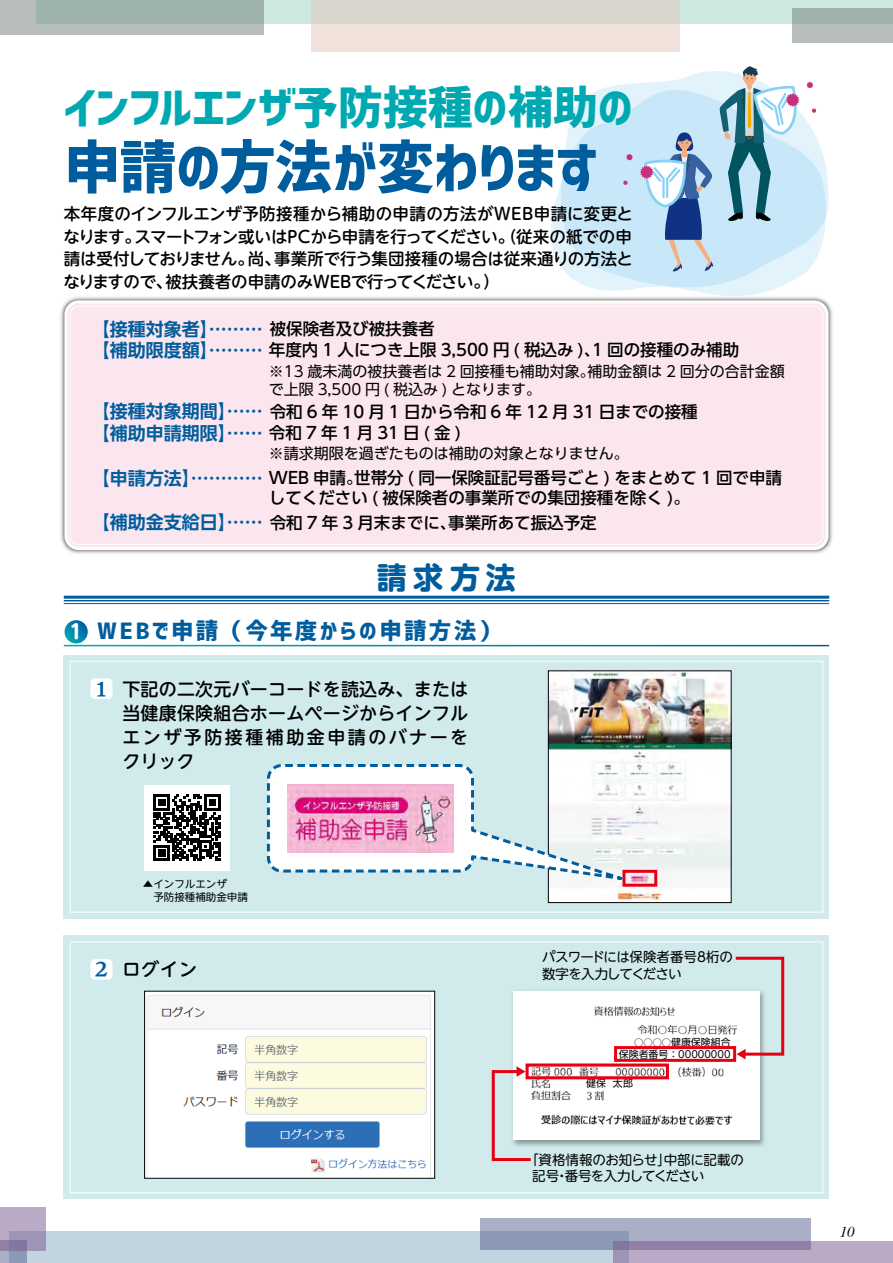
<style>
.page{position:relative;width:893px;height:1263px;background:#fff}
.page>*{position:absolute;margin:0;border:0;box-sizing:border-box;transform-origin:0 0}
.t1{font:57px "Corporate Logo Bold";letter-spacing:-.02em;color:#005d9d}
.t2{font:45px "Corporate Logo Bold";letter-spacing:-.01em;color:#00a9b1}
.t3{font:700 30px "UD Shin M Go Pr 6";color:#005d9d}
.t4{font:25.5px "P Chisaki Min 2 B";color:#005d9d}
.t5{font:22.5px "Corporate Logo Bold";letter-spacing:.1em;color:#005d9d}
.t6{font:700 19.5px "UD Shin M Go Pr 6";color:#fff}
.t7{font:500 18px/24px "UD Shin M Go Pr 6";letter-spacing:.01em;color:#000;text-align:justify}
.t8{font:700 18px "UD Shin Go Pr 6 De";color:#005d9d}
.t9{font:500 16.5px/21.5px "UD Shin Go Pr 6";color:#000}
.t10{font:500 16.5px/22.5px "UD Shin M Go Pr 6";letter-spacing:-.015em;color:#000;text-align:right}
.t11{font:500 16.5px/22.5px "UD Shin M Go Pr 6";letter-spacing:-.035em;color:#000}
.t12{font:500 16.5px "UD Shin M Go Pr 6";letter-spacing:.005em;color:#000}
.t13{font:15px/18px "UD Shin Go Pr 6";color:#000}
.t14{font:italic 14.85px "Times";color:#000}
.t15{font:13.5px/16.5px "UD Shin M Go Pr 6";letter-spacing:-.025em;color:#000}
.t16{font:13.5px/16.5px "UD Shin M Go Pr 6";letter-spacing:-.05em;color:#000}
.t17{font:10.5px/13.5px "UD Shin M Go Pr 6";color:#000}
.t18{font:9.9px/12px "UD Shin Go NT Pr 6";color:#000;text-align:right}
.s1{font-family:"UD Shin Go Pr 6";font-weight:500;font-size:16.5px;color:#000}
.s2{font-family:"UD Shin Go Pr 6 De";font-weight:700;font-size:18px;color:#005d9d}
.s3{font-size:9.3px}
</style>
<div class="page">
<div style="left:36px;top:0;width:857px;height:24px;background:#cee9e1"></div>
<svg style="left:0;top:0;width:263px;height:35px;background:#a7b6b2"></svg>
<svg style="left:792px;top:8px;width:101px;height:35px;background:#aab7b4"></svg>
<div style="left:311px;top:0;width:368px;height:52px;background:linear-gradient(to right,#e5dcd4,#e5dcd4)"></div>
<div style="left:9px;top:1231px;width:619px;height:32px;background:#c2d4df"></div>
<svg style="left:0;top:1251px;width:27px;height:12px"></svg>
<svg style="left:480px;top:1218px;width:331px;height:31px;background:#a0a6c0"></svg>
<svg style="left:0;top:1208px;width:46px;height:43px;background:#aa9cbc"></svg>
<svg style="left:613px;top:1242px;width:280px;height:21px;background:#ae9dbd"></svg>
<svg style="left:599px;top:83px;width:230px;height:133px"></svg>
<svg style="left:551px;top:90px;width:275px;height:204px;fill:#c8e7f9"></svg>
<svg style="left:626px;top:154px;width:7px;height:7px"></svg>
<svg style="left:623px;top:180px;width:5px;height:5px"></svg>
<svg style="left:640px;top:66px;width:176px;height:206px;background:#b6d1e2"></svg>
<div style="left:64px;top:935px;width:765px;height:264px;background:#d1ebec"></div>
<div style="left:70px;top:941px;width:753px;height:252px;border:1px solid #fff"></div>
<div style="left:64px;top:655px;width:765px;height:263px;background:#d1ebec"></div>
<div style="left:70px;top:661px;width:753px;height:251px;border:1px solid #fff"></div>
<div style="left:90px;top:959px;width:22px;height:21px;background:#fff;border-radius:5px"></div>
<img style="left:550px;top:672px;width:179px;height:229px">
<div style="left:548px;top:670px;width:183px;height:233px;border:1px solid #000"></div>
<div style="left:90px;top:678px;width:22px;height:21px;background:#fff;border-radius:5px"></div>
<img style="left:146px;top:993px;width:287px;height:183px">
<div style="left:144px;top:991px;width:291px;height:187px;border:1px solid #000"></div>
<hr style="left:64px;top:596px;width:765px;height:3px;background:#005d9d">
<hr style="left:64px;top:600px;width:765px;height:1px;background:#005d9d">
<hr style="left:64px;top:603px;width:765px;height:1px;background:#005d9d">
<img style="left:60px;top:294px;width:773px;height:260px">
<div style="left:66px;top:302px;width:761px;height:247px;background:#fbe6ef;border-radius:13px"></div>
<div style="left:64px;top:300px;width:765px;height:250px;border:3px solid #fff;border-radius:13px"></div>
<div style="left:70px;top:306px;width:753px;height:239px;border:1px solid #fff;border-radius:9px"></div>
<div style="left:145px;top:785px;width:85px;height:85px;background:#fff"></div>
<svg style="left:154px;top:794px;width:66px;height:67px"></svg>
<svg style="left:65px;top:620px;width:23px;height:23px"></svg>
<svg style="left:491px;top:956px;width:294px;height:206px"></svg>
<div style="left:622px;top:870px;width:35px;height:17px;border:3px solid #e60012"></div>
<svg style="left:266px;top:762px;width:390px;height:124px"></svg>
<img style="left:288px;top:784px;width:165px;height:68px">
<h2 class="t2" style="left:64px;top:76px;width:571px">インフルエンザ予防接種の補助の</h2>
<h1 class="t1" style="left:64px;top:128px;width:536px">申請の方法が変わります</h1>
<p class="t10" style="left:64px;top:202px;width:571px">本年度のインフルエンザ予防接種から補助の申請の方法がＷＥＢ申請に変更とスマートフォン或いはＰＣから申請を行ってください。（従来の紙での申</p>
<p class="t10" style="left:63px;top:224px;width:79px">なります。</p>
<p class="t12" style="left:274px;top:245px;width:360px">事業所で行う集団接種の場合は従来通りの方法と</p>
<p class="t11" style="left:165px;top:247px;width:336px;text-indent:-102px">請は受付しておりません。<br>被扶養者の申請のみＷＥＢで行ってください (。</p>
<p class="t10" style="left:248px;top:247px;width:35px">尚、</p>
<p class="t10" style="left:63px;top:269px;width:110px">なりますので、</p>
<p class="t8" style="left:92px;top:314px;width:344px">【接種対象者】……… <span class="s1">被保険者及び被扶養者</span></p>
<p class="t9" style="left:92px;top:339px;width:649px"><span class="s2">【補助限度額】………</span> 年度内 1 人につき上限 3,500 円 ( 税込み )､1 回の接種のみ補助</p>
<p class="t13" style="left:269px;top:362px;width:517px">※13 歳未満の被扶養者は 2 回接種も補助対象｡補助金額は 2 回分の合計金額で上限 3,500 円 ( 税込み ) となります。</p>
<p class="t9" style="left:92px;top:400px;width:607px"><span class="s2">【接種対象期間】……</span> 令和 6 年 10 月 1 日から令和 6 年 12 月 31 日までの接種<span class="s2">【補助申請期限】……</span> 令和 7 年 1 月 31 日 ( 金 (</p>
<p class="t13" style="left:269px;top:444px;width:354px">※請求期限を過ぎたものは補助の対象となりません。</p>
<p class="t9" style="left:269px;top:467px;width:515px;line-height:20.2px;text-indent:-177px"><span class="s2">【申請方法】…………</span> WEB 申請｡世帯分 ( 同一保険証記号番号ごと ) をまとめて 1 回で申請してください ( 被保険者の事業所での集団接種を除く 。(</p>
<p class="t9" style="left:92px;top:511px;width:506px"><span class="s2">【補助金支給日】……</span> 令和 7 年 3 月末までに､事業所あて振込予定</p>
<p class="t6" style="left:70px;top:615px;width:14px">1</p>
<h3 class="t3" style="left:377px;top:552px;width:140px">請求方法</h3>
<h3 class="t5" style="left:97px;top:616px;width:406px">WEBで申請（今年度からの申請方法(</h3>
<h3 class="t4" style="left:96px;top:676px;width:12px">1</h3>
<p class="t7" style="left:122px;top:676px;width:347px">下記の二次元バーコードを読込み、または当健康保険組合ホームページからインフルエンザ予防接種補助金申請のバナーをクリック</p>
<p class="t17" style="left:143px;top:876px;width:106px">▲インフルエンザ<br>　予防接種補助金申請</p>
<h3 class="t4" style="left:95px;top:956px;width:15px">2</h3>
<p class="t7" style="left:122px;top:956px;width:76px">ログイン</p>
<p class="t16" style="left:542px;top:948px;width:192px">パスワードには保険者番号8桁の数字を入力してください</p>
<p class="t18" style="left:619px;top:1036px;width:113px"><span class="s3">○○○○</span>健康保険組合<br>保険者番号：00000000</p>
<p class="t18" style="left:586px;top:1077px;width:21px">健保</p>
<p class="t18" style="left:613px;top:1077px;width:22px">太郎</p>
<p class="t15" style="left:532px;top:1151px;width:173px;text-indent:-7px">「資格情報のお知らせ」<br>記号番号を入力してください</p>
<p class="t15" style="left:664px;top:1151px;width:82px">中部に記載の</p>
<p class="t15" style="left:555px;top:1167px;width:15px">・</p>
<p class="t14" style="left:840px;top:1219px;width:16px">10</p>
</div>
